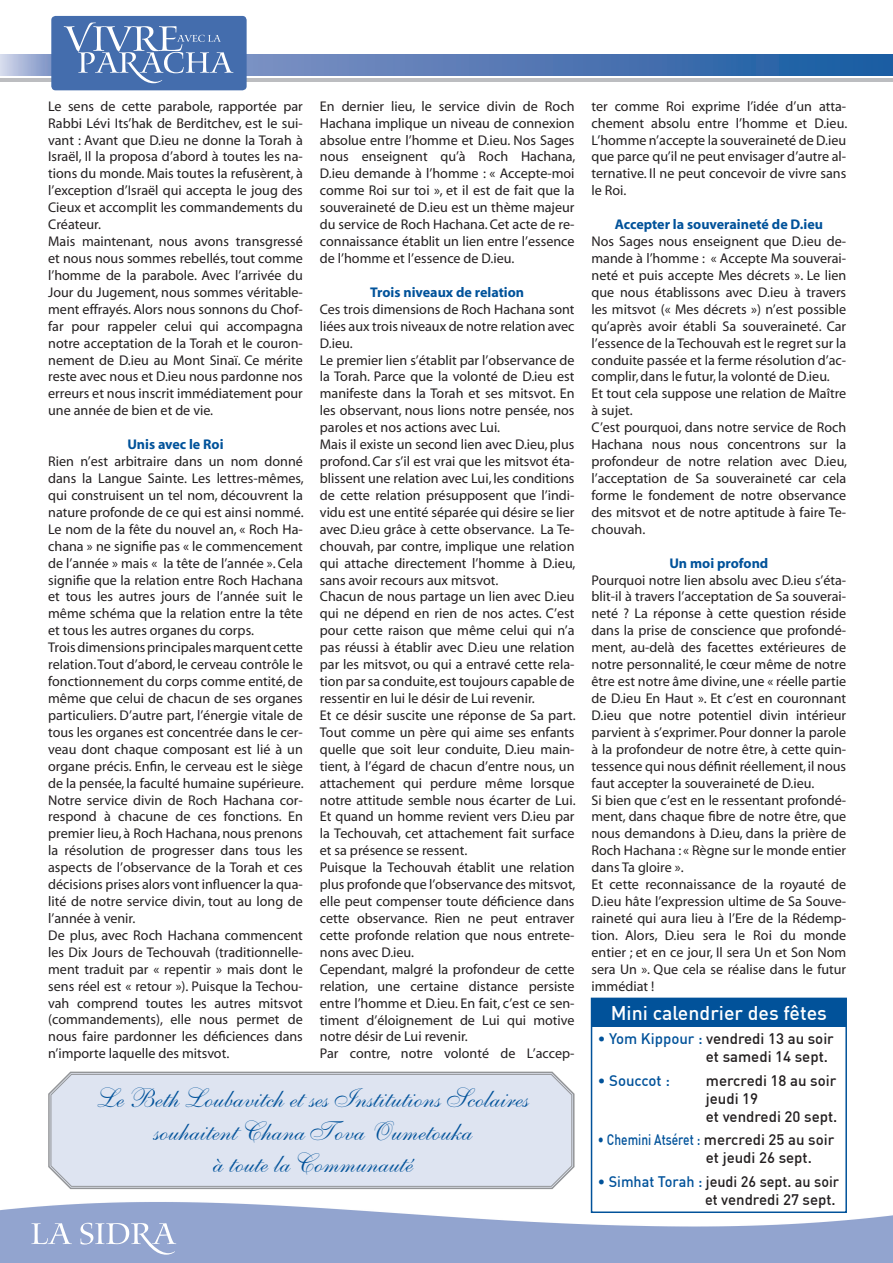
<style>
.page{position:relative;width:893px;height:1263px;background:#fff}
.page>*{position:absolute;margin:0;border:0;box-sizing:border-box;transform-origin:0 0}
.t1{font:27px/32.4px "Shelley Allegro Script";color:#01529a;text-align:center}
.t2{font:500 19.5px "DIN Pro";color:#fff}
.t3{font:500 15px/18px "DIN Pro";color:#231f20}
.t4{font:500 15px/18px "DIN Pro";color:#231f20;text-align:right;scale:.96 1}
.t5{font:500 15px "DIN Pro";color:#01529a}
.t6{font:14.1px/17px "Myriad";color:#231f20}
.t7{font:700 14.1px "Myriad";color:#01529a}
.s1{color:#01529a}
</style>
<div class="page">
<div style="left:245px;top:55px;width:648px;height:20px;background:linear-gradient(to right,#7f8fc2,#185ba1)"></div>
<hr style="left:0;top:79px;width:893px;height:3px;background:#bcbdc0">
<div style="left:0;top:55px;width:53px;height:20px;background:linear-gradient(to right,#d6dbed,#7990c4)"></div>
<svg style="left:31px;top:1223px;width:41px;height:21px"></svg>
<svg style="left:80px;top:1223px;width:96px;height:32px;background:#a8b6d8"></svg>
<div style="left:51px;top:16px;width:196px;height:74px;background:#446dad;border-radius:4px"></div>
<svg style="left:64px;top:23px;width:169px;height:60px"></svg>
<svg style="left:48px;top:1071px;width:527px;height:119px"></svg>
<div style="left:50px;top:1074px;width:522px;height:113px;background:#dee4f1"></div>
<div style="left:591px;top:998px;width:256px;height:215px;border:2px solid #01529a"></div>
<div style="left:591px;top:998px;width:255px;height:28px;background:#01529a"></div>
<p class="t6" style="left:48px;top:98px;width:256px">Le sens de cette parabole, rapportée par Rabbi Lévi Its’hak de Berditchev, est le sui&shy;vant : Avant que D.ieu ne donne la Torah à Israël, Il la proposa d’abord à toutes les na&shy;tions du monde. Mais toutes la refusèrent, à l’exception d’Israël qui accepta le joug des Cieux et accomplit les commandements du Créateur.<br>Mais maintenant, nous avons transgressé et nous nous sommes rebellés, tout comme l’homme de la parabole. Avec l’arrivée du Jour du Jugement, nous sommes véritable&shy;ment effrayés. Alors nous sonnons du Chof&shy;far pour rappeler celui qui accompagna notre acceptation de la Torah et le couron&shy;nement de D.ieu au Mont Sinaï. Ce mérite reste avec nous et D.ieu nous pardonne nos erreurs et nous inscrit immédiatement pour une année de bien et de vie.</p>
<p class="t7" style="left:127px;top:437px;width:98px">Unis avec le Roi</p>
<p class="t6" style="left:48px;top:453px;width:257px">Rien n’est arbitraire dans un nom donné dans la Langue Sainte. Les lettres-mêmes, qui construisent un tel nom, découvrent la nature profonde de ce qui est ainsi nommé.<br>Le nom de la fête du nouvel an, « Roch Ha&shy;chana » ne signifie pas « le commencement de l’année » mais « la tête de l’année ». Cela signifie que la relation entre Roch Hachana et tous les autres jours de l’année suit le même schéma que la relation entre la tête et tous les autres organes du corps.<br>Trois dimensions principales marquent cette relation. Tout d’abord, le cerveau contrôle le fonctionnement du corps comme entité, de même que celui de chacun de ses organes particuliers. D’autre part, l’énergie vitale de tous les organes est concentrée dans le cer&shy;veau dont chaque composant est lié à un organe précis. Enfin, le cerveau est le siège de la pensée, la faculté humaine supérieure.<br>Notre service divin de Roch Hachana cor&shy;respond à chacune de ces fonctions. En premier lieu, à Roch Hachana, nous prenons la résolution de progresser dans tous les aspects de l’observance de la Torah et ces décisions prises alors vont influencer la qua&shy;lité de notre service divin, tout au long de l’année à venir.<br>De plus, avec Roch Hachana commencent les Dix Jours de Techouvah (traditionnelle&shy;ment traduit par « repentir » mais dont le sens réel est « retour »). Puisque la Techou&shy;vah comprend toutes les autres mitsvot (commandements), elle nous permet de nous faire pardonner les déficiences dans n’importe laquelle des mitsvot.</p>
<p class="t6" style="left:320px;top:98px;width:257px;text-align:justify">En dernier lieu, le service divin de Roch Hachana implique un niveau de connexion absolue entre l’homme et D.ieu. Nos Sages nous enseignent qu’à Roch Hachana, D.ieu demande à l’homme : « Accepte-moi comme Roi sur toi », et il est de fait que la souveraineté de D.ieu est un thème majeur du service de Roch Hachana. Cet acte de re&shy;connaissance établit un lien entre l’essence de l’homme et l’essence de D.ieu.</p>
<p class="t7" style="left:370px;top:285px;width:155px">Trois niveaux de relation</p>
<p class="t6" style="left:320px;top:301px;width:257px">Ces trois dimensions de Roch Hachana sont liées aux trois niveaux de notre relation avec D.ieu.<br>Le premier lien s’établit par l’observance de la Torah. Parce que la volonté de D.ieu est manifeste dans la Torah et ses mitsvot. En les observant, nous lions notre pensée, nos paroles et nos actions avec Lui.<br>Mais il existe un second lien avec D.ieu, plus profond. Car s’il est vrai que les mitsvot éta&shy;blissent une relation avec Lui, les conditions de cette relation présupposent que l’indi&shy;vidu est une entité séparée qui désire se lier avec D.ieu grâce à cette observance. La Te&shy;chouvah, par contre, implique une relation qui attache directement l’homme à D.ieu, sans avoir recours aux mitsvot.<br>Chacun de nous partage un lien avec D.ieu qui ne dépend en rien de nos actes. C’est pour cette raison que même celui qui n’a pas réussi à établir avec D.ieu une relation par les mitsvot, ou qui a entravé cette rela&shy;tion par sa conduite, est toujours capable de ressentir en lui le désir de Lui revenir.<br>Et ce désir suscite une réponse de Sa part.<br>Tout comme un père qui aime ses enfants quelle que soit leur conduite, D.ieu main&shy;tient, à l’égard de chacun d’entre nous, un attachement qui perdure même lorsque notre attitude semble nous écarter de Lui.<br>Et quand un homme revient vers D.ieu par la Techouvah, cet attachement fait surface et sa présence se ressent.<br>Puisque la Techouvah établit une relation plus profonde que l’observance des mitsvot, elle peut compenser toute déficience dans cette observance. Rien ne peut entraver cette profonde relation que nous entrete&shy;nons avec D.ieu.<br>Cependant, malgré la profondeur de cette relation, une certaine distance persiste entre l’homme et D.ieu. En fait, c’est ce sen&shy;timent d’éloignement de Lui qui motive notre désir de Lui revenir.<br>Par contre, notre volonté de L’accep-</p>
<h1 class="t1" style="left:97px;top:1083px;width:433px">Le Beth Loubavitch et ses Institutions Scolaires souhaitent Chana Tova Oumetouka<br>à toute la Communauté</h1>
<p class="t6" style="left:592px;top:98px;width:257px;text-align:justify">ter comme Roi exprime l’idée d’un atta&shy;chement absolu entre l’homme et D.ieu.<br>L’homme n’accepte la souveraineté de D.ieu que parce qu’il ne peut envisager d’autre al&shy;ternative. Il ne peut concevoir de vivre sans le Roi.</p>
<p class="t7" style="left:615px;top:217px;width:210px">Accepter la souveraineté de D.ieu</p>
<p class="t6" style="left:592px;top:233px;width:257px">Nos Sages nous enseignent que D.ieu de&shy;mande à l’homme : « Accepte Ma souverai&shy;neté et puis accepte Mes décrets ». Le lien que nous établissons avec D.ieu à travers les mitsvot (« Mes décrets ») n’est possible qu’après avoir établi Sa souveraineté. Car l’essence de la Techouvah est le regret sur la conduite passée et la ferme résolution d’ac&shy;complir, dans le futur, la volonté de D.ieu.<br>Et tout cela suppose une relation de Maître à sujet.<br>C’est pourquoi, dans notre service de Roch Hachana nous nous concentrons sur la profondeur de notre relation avec D.ieu, l’acceptation de Sa souveraineté car cela forme le fondement de notre observance des mitsvot et de notre aptitude à faire Te&shy;chouvah.</p>
<p class="t7" style="left:669px;top:556px;width:100px">Un moi profond</p>
<p class="t6" style="left:592px;top:572px;width:256px">Pourquoi notre lien absolu avec D.ieu s’éta&shy;blit-il à travers l’acceptation de Sa souverai&shy;neté ? La réponse à cette question réside dans la prise de conscience que profondé&shy;ment, au-delà des facettes extérieures de notre personnalité, le cœur même de notre être est notre âme divine, une « réelle partie de D.ieu En Haut ». Et c’est en couronnant D.ieu que notre potentiel divin intérieur parvient à s’exprimer. Pour donner la parole à la profondeur de notre être, à cette quin&shy;tessence qui nous définit réellement, il nous faut accepter la souveraineté de D.ieu.<br>Si bien que c’est en le ressentant profondé&shy;ment, dans chaque fibre de notre être, que nous demandons à D.ieu, dans la prière de Roch Hachana : « Règne sur le monde entier dans Ta gloire ».<br>Et cette reconnaissance de la royauté de D.ieu hâte l’expression ultime de Sa Souve&shy;raineté qui aura lieu à l’Ere de la Rédemp&shy;tion. Alors, D.ieu sera le Roi du monde entier ; et en ce jour, Il sera Un et Son Nom sera Un ». Que cela se réalise dans le futur immédiat !</p>
<h2 class="t2" style="left:611px;top:1000px;width:218px">Mini calendrier des fêtes</h2>
<p class="t3" style="left:706px;top:1029px;width:129px;text-indent:-108px"><span class="s1">• Yom Kippour :</span> vendredi 13 au soir et samedi 14 sept.</p>
<p class="t5" style="left:598px;top:1071px;width:74px">• Souccot :</p>
<p class="t3" style="left:706px;top:1071px;width:133px">mercredi 18 au soir jeudi 19<br>et vendredi 20 sept.</p>
<p class="t3" style="left:706px;top:1130px;width:130px;text-indent:-108px"><span class="s1">• Chemini Atséret :</span> mercredi 25 au soir et jeudi 26 sept.</p>
<p class="t4" style="left:598px;top:1172px;width:253px"><span class="s1">• Simhat Torah :</span> jeudi 26 sept. au soir et vendredi 27 sept.</p>
</div>
